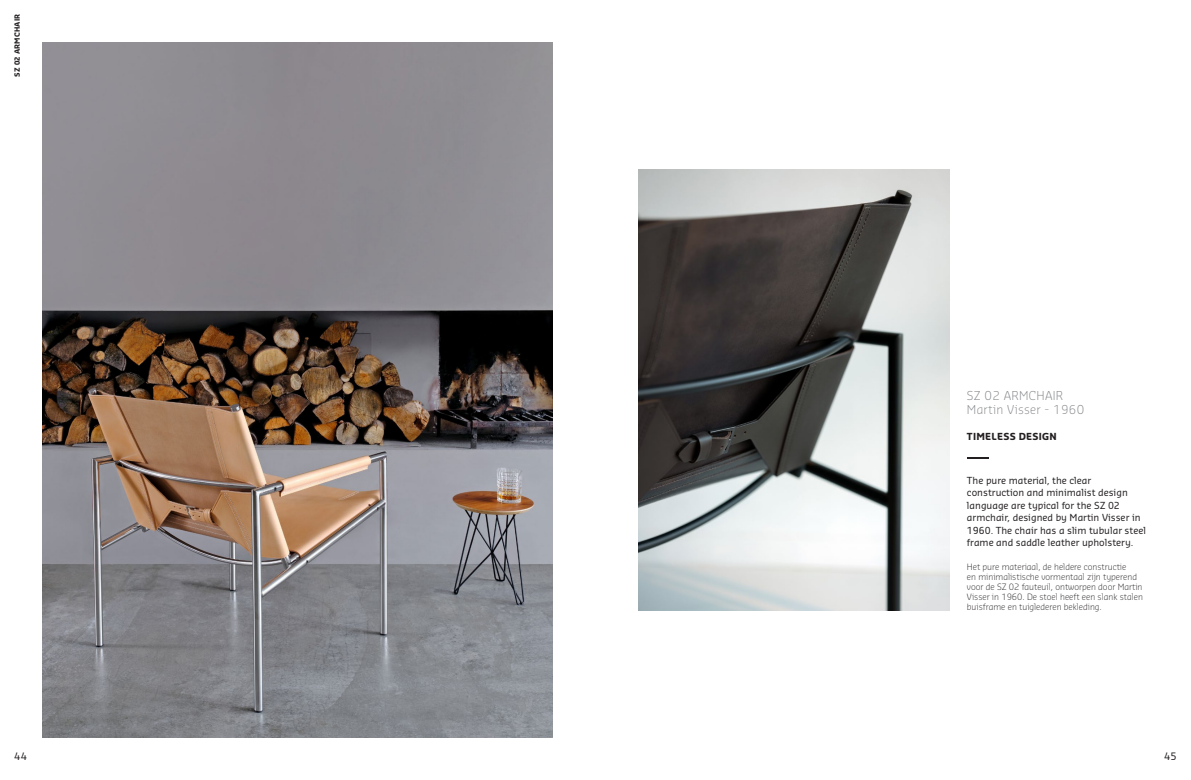
<style>
.page{position:relative;width:1191px;height:780px;background:#fff}
.page>*{position:absolute;margin:0;border:0;box-sizing:border-box;transform-origin:0 0}
.t1{font:300 12px/14.4px "Sansa Std";letter-spacing:.025em;color:#808285}
.t2{font:10px "Sansa Std";color:#231f20}
.t3{font:9.5px/12.5px "Sansa Std";color:#231f20}
.t4{font:700 9.5px "Sansa Std";letter-spacing:.025em;color:#231f20}
.t5{font:300 8.5px/10px "Sansa Std";color:#231f20}
.t6{font:700 7px "Sansa Std";letter-spacing:.025em;color:#231f20}
</style>
<div class="page">
<img style="left:638px;top:170px;width:312px;height:440px">
<img style="left:43px;top:43px;width:510px;height:694px">
<hr style="left:967px;top:457px;width:21px;height:2px;background:#231f20">
<p class="t6" style="left:13px;top:77px;width:64px;rotate:-90deg">SZ 02 ARMCHAIR</p>
<h1 class="t1" style="left:967px;top:388px;width:119px">SZ 02 ARMCHAIR<br>Martin Visser - 1960</h1>
<p class="t4" style="left:967px;top:430px;width:91px">TIMELESS DESIGN</p>
<p class="t3" style="left:967px;top:473px;width:181px">The pure material, the clear construction and minimalist design language are typical for the SZ 02 armchair, designed by Martin Visser in 1960. The chair has a slim tubular steel frame and saddle leather upholstery.</p>
<p class="t5" style="left:967px;top:561px;width:177px">Het pure materiaal, de heldere constructie<br>en minimalistische vormentaal zijn typerend voor de SZ 02 fauteuil, ontworpen door Martin Visser in 1960. De stoel heeft een slank stalen buisframe en tuiglederen bekleding.</p>
<p class="t2" style="left:14px;top:749px;width:14px">44</p>
<p class="t2" style="left:1164px;top:749px;width:14px">45</p>
</div>
